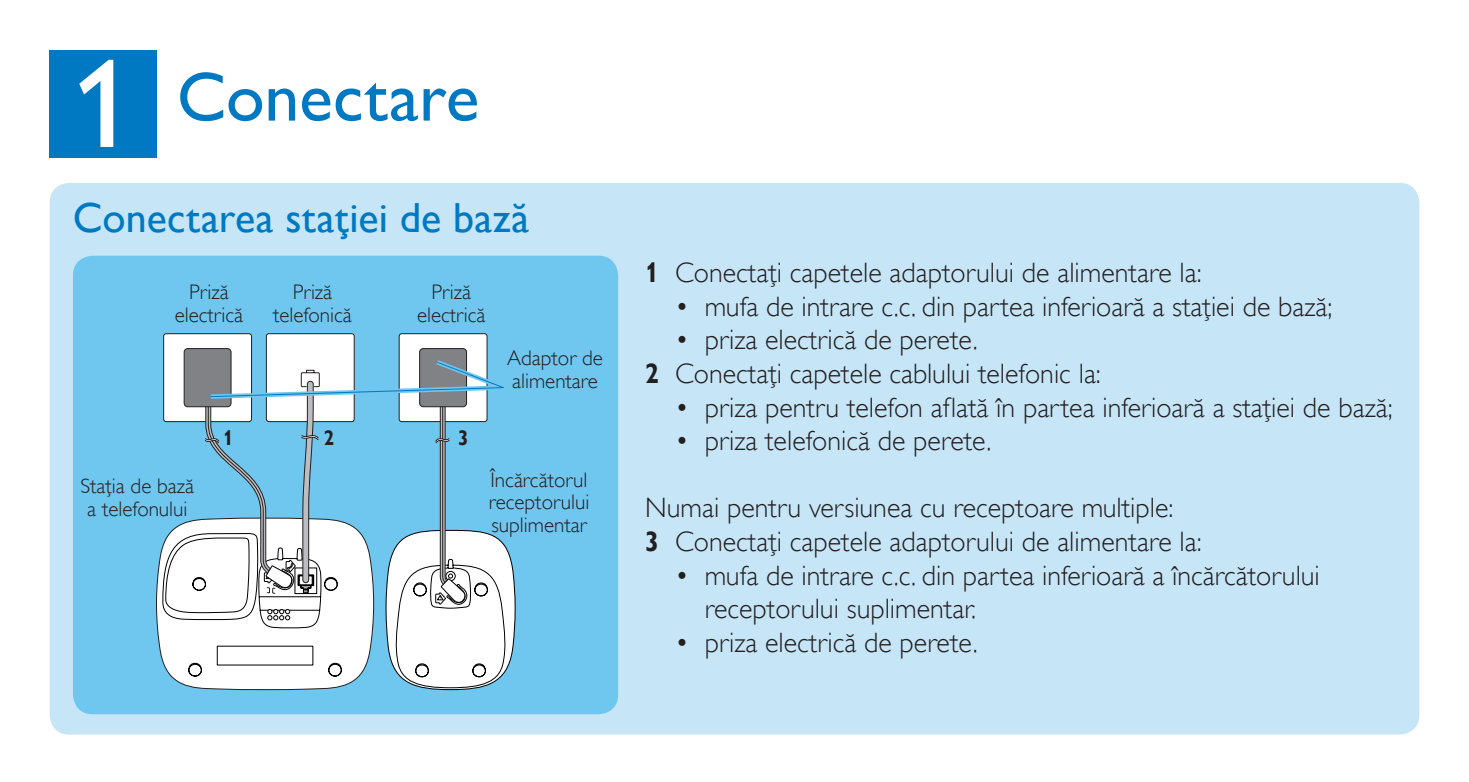
<style>
.page{position:relative;width:1469px;height:782px;background:#fff}
.page>*{position:absolute;margin:0;border:0;box-sizing:border-box;transform-origin:0 0}
.t1{font:70px "Gill Sans Alt One WGL";letter-spacing:-.005em;color:#0079c2}
.t2{font:42px "Gill Sans Alt One WGL";letter-spacing:.005em;color:#0079c2}
.t3{font:28px/33.6px "Gill Sans Alt One WGL Light";color:#231f20}
.t4{font:21px/22.8px "Gill Sans Alt One WGL Light";color:#231f20;text-align:center}
.t5{font:700 21px "Gill Sans Alt One WGL";color:#231f20;scale:.9 1}
.s1{font-size:126px;color:#fff}
.s2{font-family:"Gill Sans Alt One WGL";font-weight:700}
</style>
<div class="page">
<div style="left:50px;top:183px;width:1369px;height:551px;background:#c6e6f8;border-radius:20px"></div>
<div style="left:73px;top:255px;width:545px;height:459px;background:#6fc6ef;border-radius:20px"></div>
<svg style="left:156px;top:333px;width:360px;height:357px"></svg>
<div style="left:50px;top:50px;width:107px;height:107px;background:#0079c2"></div>
<h1 class="t1" style="left:72px;top:49px;width:409px"><span class="s1">1</span> Conectare</h1>
<h2 class="t2" style="left:73px;top:189px;width:458px">Conectarea staţiei de bază</h2>
<p class="t4" style="left:175px;top:280px;width:70px">Priză electrică</p>
<p class="t4" style="left:273px;top:280px;width:80px">Priză telefonică</p>
<p class="t4" style="left:417px;top:281px;width:70px">Priză electrică</p>
<p class="t5" style="left:223px;top:424px;width:13px">1</p>
<p class="t5" style="left:324px;top:424px;width:13px">2</p>
<p class="t5" style="left:458px;top:424px;width:13px">3</p>
<p class="t4" style="left:507px;top:347px;width:97px;text-align:left">Adaptor de alimentare</p>
<p class="t4" style="left:80px;top:474px;width:115px">Staţia de bază a telefonului</p>
<p class="t4" style="left:489px;top:468px;width:102px;text-align:justify">Încărcătorul receptorului suplimentar</p>
<p class="t3" style="left:645px;top:256px;width:558px"><span class="s2">1</span> Conectaţi capetele adaptorului de alimentare la:</p>
<p class="t3" style="left:675px;top:289px;width:659px">• mufa de intrare c.c. din partea inferioară a staţiei de bază;</p>
<p class="t3" style="left:645px;top:323px;width:457px;text-indent:30px">• priza electrică de perete.<br><span class="s2">2</span> Conectaţi capetele cablului telefonic la:</p>
<p class="t3" style="left:675px;top:390px;width:719px">• priza pentru telefon aflată în partea inferioară a staţiei de bază;</p>
<p class="t3" style="left:675px;top:424px;width:318px">• priza telefonică de perete.</p>
<p class="t3" style="left:645px;top:491px;width:558px">Numai pentru versiunea cu receptoare multiple:<br><span class="s2">3</span> Conectaţi capetele adaptorului de alimentare la:</p>
<p class="t3" style="left:704px;top:558px;width:616px;text-indent:-30px">• mufa de intrare c.c. din partea inferioară a încărcătorului receptorului suplimentar.</p>
<p class="t3" style="left:675px;top:625px;width:304px">• priza electrică de perete.</p>
</div>
